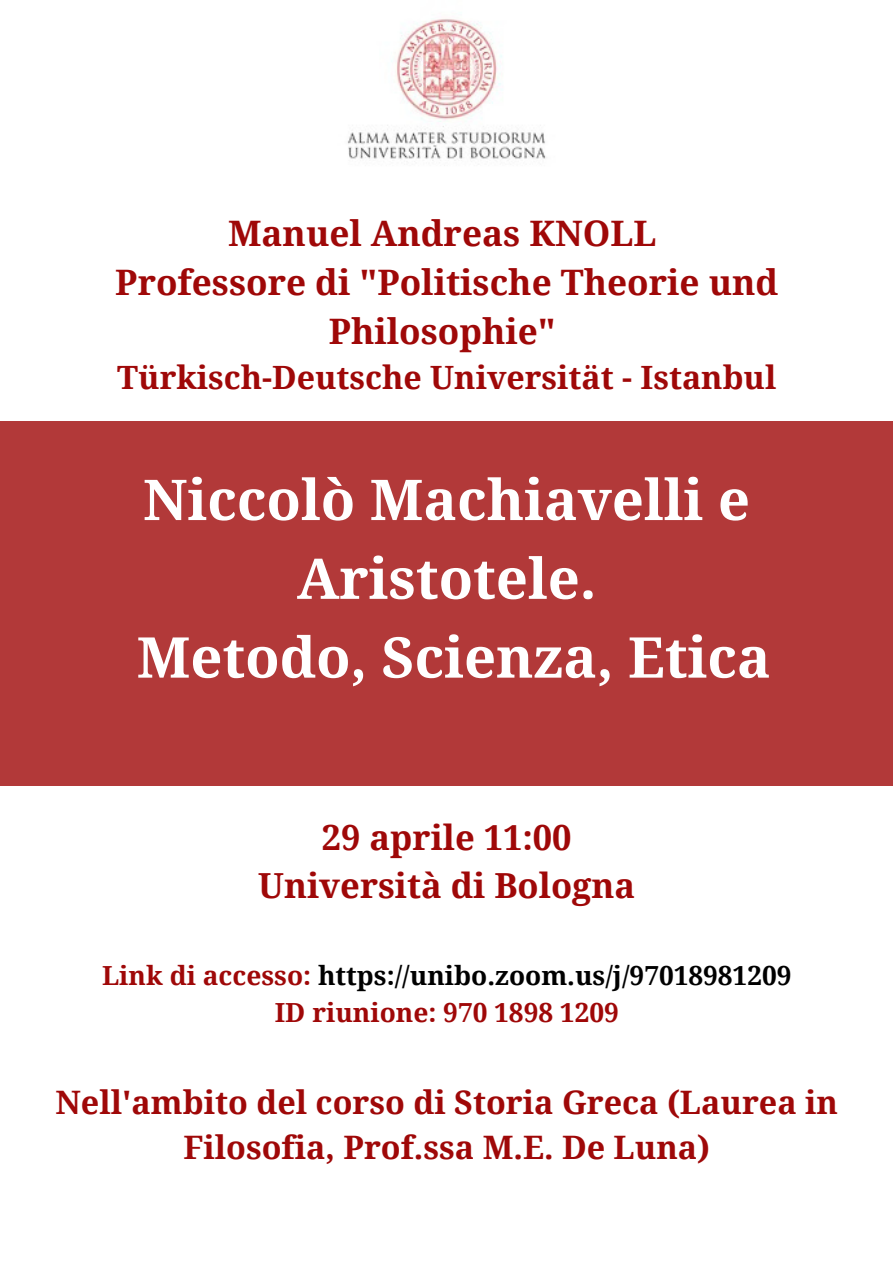
<style>
.page{position:relative;width:893px;height:1263px;background:#fff}
.page>*{position:absolute;margin:0;border:0;box-sizing:border-box;transform-origin:0 0}
.t1{font:700 56.25px/78.8px "Noto Serif";color:#fff;text-align:center}
.t2{font:700 35.1px/49px "Noto Serif";color:#9f0808;text-align:center}
.t3{font:700 34.58px "Noto Serif";color:#9f0808}
.t4{font:700 32.33px/45px "Noto Serif";color:#9f0808;text-align:center}
.t5{font:700 32.1px "Noto Serif";color:#9f0808}
.t6{font:700 26.33px "Noto Serif";color:#000}
.t7{font:700 26.33px "Noto Serif";color:#9f0808}
.s1{color:#9f0808}
</style>
<div class="page">
<div style="left:0;top:421px;width:893px;height:364px;background:#b23939"></div>
<img style="left:347px;top:19px;width:199px;height:142px">
<p class="t2" style="left:228px;top:208px;width:430px">Manuel Andreas KNOLL</p>
<p class="t2" style="left:115px;top:257px;width:664px">Professore di "Politische Theorie und<br>Philosophie"</p>
<p class="t5" style="left:117px;top:354px;width:660px">Türkisch-Deutsche Universität - Istanbul</p>
<p class="t1" style="left:143px;top:459px;width:608px">Niccolò Machiavelli e<br>Aristotele.</p>
<p class="t1" style="left:137px;top:616px;width:635px">Metodo, Scienza, Etica</p>
<p class="t3" style="left:322px;top:813px;width:251px">29 aprile 11:00</p>
<p class="t3" style="left:258px;top:861px;width:378px">Università di Bologna</p>
<p class="t6" style="left:102px;top:957px;width:691px"><span class="s1">Link di accesso:</span> https://unibo.zoom.us/j/97018981209</p>
<p class="t7" style="left:275px;top:994px;width:345px">ID riunione: 970 1898 1209</p>
<p class="t4" style="left:55px;top:1079px;width:784px">Nell'ambito del corso di Storia Greca (Laurea in<br>Filosofia, Prof.ssa M.E. De Luna)</p>
</div>
